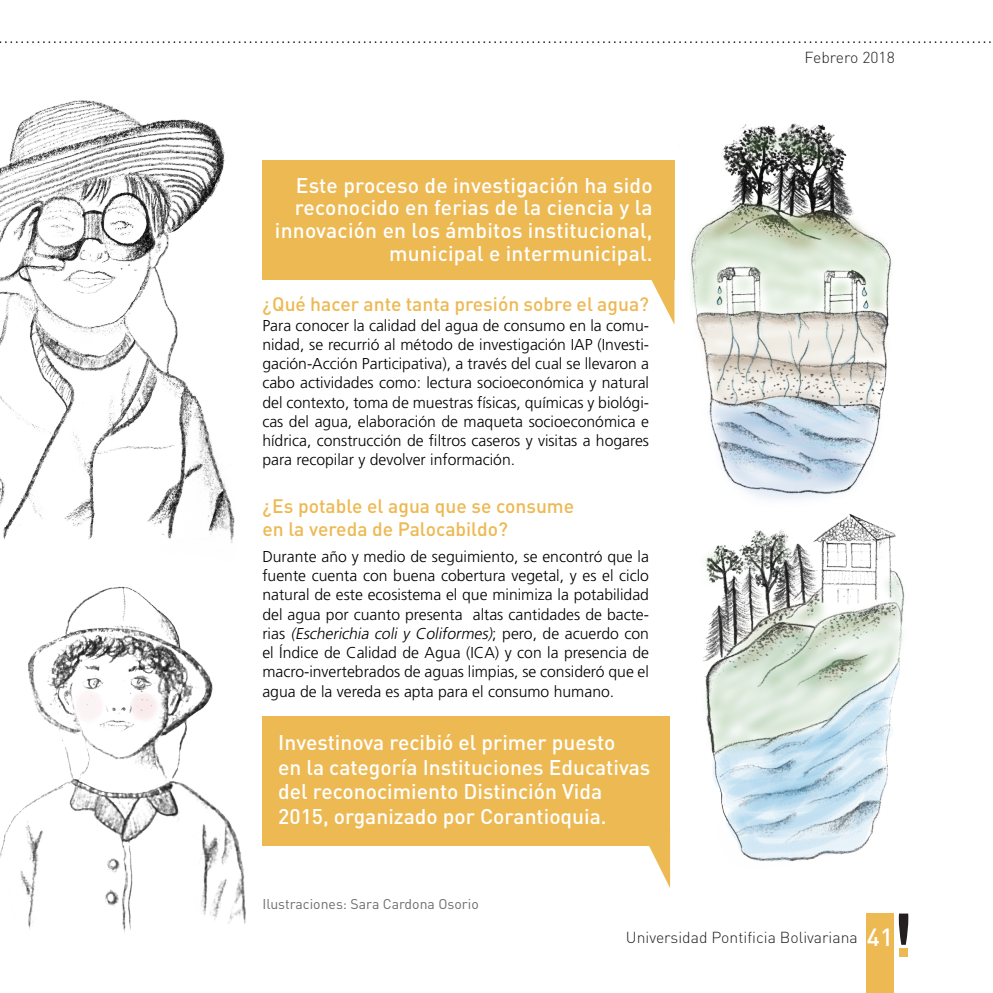
<style>
.page{position:relative;width:993px;height:993px;background:#fff}
.page>*{position:absolute;margin:0;border:0;box-sizing:border-box;transform-origin:0 0}
.DESTACADO_1{font:500 21px/24.5px "DIN Pro";color:#fff}
.SUBTÍTULO_EN_TEXTO_C{font:500 21px/22.8px "DIN Pro";letter-spacing:.01em;color:#fff;text-align:right}
.SUBTÍTULO_EN_TEXTO_C-2{font:500 19.25px "DIN Pro";color:#edb953}
.TEXTO_CORRIDO{font:300 15.75px/19.2px "Frutiger LT Std";color:#000;text-align:justify}
.t1{font:300 15.75px "DIN Pro";color:#231f20}
.AUTOR{font:14px "DIN Pro";color:#6c6d70}
.s1{font-style:italic}
.s2{font-weight:500;font-size:24.5px;color:#fff}
</style>
<div class="page">
<div style="left:866px;top:913px;width:27px;height:79px;background:#edb953"></div>
<div style="left:898px;top:948px;width:9px;height:8px;background:#edb953"></div>
<svg style="left:898px;top:913px;width:10px;height:31px"></svg>
<svg style="left:0;top:41px;width:991px;height:2px"></svg>
<img style="left:0;top:100px;width:235px;height:443px">
<div style="left:262px;top:161px;width:412px;height:119px;background:#edb953"></div>
<svg style="left:651px;top:280px;width:8px;height:15px"></svg>
<img style="left:0;top:586px;width:246px;height:347px">
<img style="left:659px;top:123px;width:233px;height:373px">
<img style="left:703px;top:496px;width:202px;height:366px">
<div style="left:262px;top:716px;width:408px;height:129px;background:#edb953"></div>
<svg style="left:646px;top:845px;width:24px;height:42px"></svg>
<p class="SUBTÍTULO_EN_TEXTO_C" style="left:275px;top:171px;width:379px">Este proceso de investigación ha sido reconocido en ferias de la ciencia y la innovación en los ámbitos institucional, municipal e intermunicipal.</p>
<p class="SUBTÍTULO_EN_TEXTO_C-2" style="left:262px;top:288px;width:388px">¿Qué hacer ante tanta presión sobre el agua?</p>
<p class="TEXTO_CORRIDO" style="left:262px;top:315px;width:388px">Para conocer la calidad del agua de consumo en la comu&shy;nidad, se recurrió al método de investigación IAP (Investi&shy;gación-Acción Participativa), a través del cual se llevaron a cabo actividades como: lectura socioeconómica y natural del contexto, toma de muestras físicas, químicas y biológi&shy;cas del agua, elaboración de maqueta socioeconómica e hídrica, construcción de filtros caseros y visitas a hogares para recopilar y devolver información.</p>
<p class="SUBTÍTULO_EN_TEXTO_C-2" style="left:262px;top:490px;width:313px">¿Es potable el agua que se consume</p>
<p class="SUBTÍTULO_EN_TEXTO_C-2" style="left:262px;top:513px;width:247px">en la vereda de Palocabildo?</p>
<p class="TEXTO_CORRIDO" style="left:262px;top:546px;width:388px">Durante año y medio de seguimiento, se encontró que la fuente cuenta con buena cobertura vegetal, y es el ciclo natural de este ecosistema el que minimiza la potabilidad del agua por cuanto presenta altas cantidades de bacte&shy;r i a s <span class="s1">(Escherichia coli y Coliformes)</span>; p e ro , d e a c u e rd o c o n el Índice de Calidad de Agua (ICA) y con la presencia de macro-invertebrados de aguas limpias, se consideró que el agua de la vereda es apta para el consumo humano.</p>
<p class="DESTACADO_1" style="left:278px;top:728px;width:373px">Investinova recibió el primer puesto<br>en la categoría Instituciones Educativas del reconocimiento Distinción Vida 2015, organizado por Corantioquia.</p>
<p class="AUTOR" style="left:262px;top:892px;width:218px">Ilustraciones: Sara Cardona Osorio</p>
<p class="t1" style="left:804px;top:45px;width:92px">Febrero 2018</p>
<p class="t1" style="left:625px;top:924px;width:268px">Universidad Pontificia Bolivariana <span class="s2">41</span></p>
</div>
